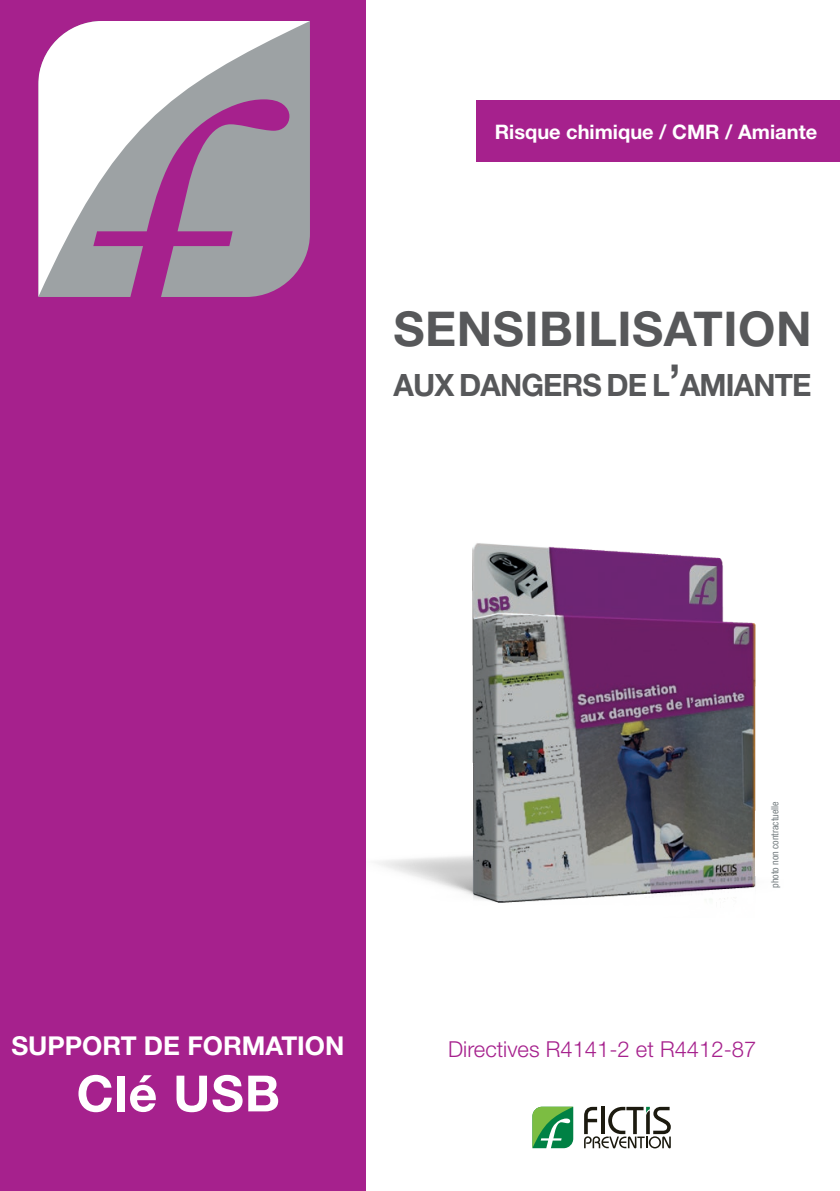
<style>
.page{position:relative;width:840px;height:1191px;background:#fff}
.page>*{position:absolute;margin:0;border:0;box-sizing:border-box;transform-origin:0 0}
.t1{font:700 50px "Helvetica Neue LT Std";letter-spacing:.02em;color:#fff}
.t2{font:700 48px "Helvetica Neue LT Std";letter-spacing:.01em;color:#57585a}
.t3{font:700 30.8px "Helvetica Neue LT Std";letter-spacing:-.03em;color:#57585a}
.t4{font:700 26px "Helvetica Neue LT Std";color:#fff}
.t5{font:300 22px "Helvetica Neue LT Std";color:#a6218d}
.t6{font:700 20px "Helvetica Neue LT Std";color:#fff}
.t7{font:condensed 10px "Helvetica Neue";color:#767e81}
.s1{font-size:44px}
</style>
<div class="page">
<img style="left:365px;top:465px;width:391px;height:452px">
<div style="left:0;top:0;width:365px;height:1191px;background:#a6218d"></div>
<div style="left:476px;top:100px;width:363px;height:62px;background:#a6218d"></div>
<svg style="left:38px;top:21px;width:272px;height:276px;background:#bfb0c0"></svg>
<svg style="left:532px;top:1106px;width:41px;height:42px;background:#4fa75e"></svg>
<svg style="left:584px;top:1106px;width:86px;height:42px"></svg>
<p class="t6" style="left:494px;top:120px;width:324px">Risque chimique / CMR / Amiante</p>
<h2 class="t2" style="left:393px;top:299px;width:419px">SENSIBILISATION</h2>
<h3 class="t3" style="left:393px;top:366px;width:350px">AUX DANGERS DE L<span class="s1">’</span>AMIANTE</h3>
<p class="t4" style="left:11px;top:1029px;width:334px">SUPPORT DE FORMATION</p>
<h1 class="t1" style="left:76px;top:1062px;width:205px">Clé USB</h1>
<p class="t7" style="left:768px;top:888px;width:88px;rotate:-90deg">photo non contractuelle</p>
<p class="t5" style="left:448px;top:1035px;width:309px">Directives R4141-2 et R4412-87</p>
</div>
